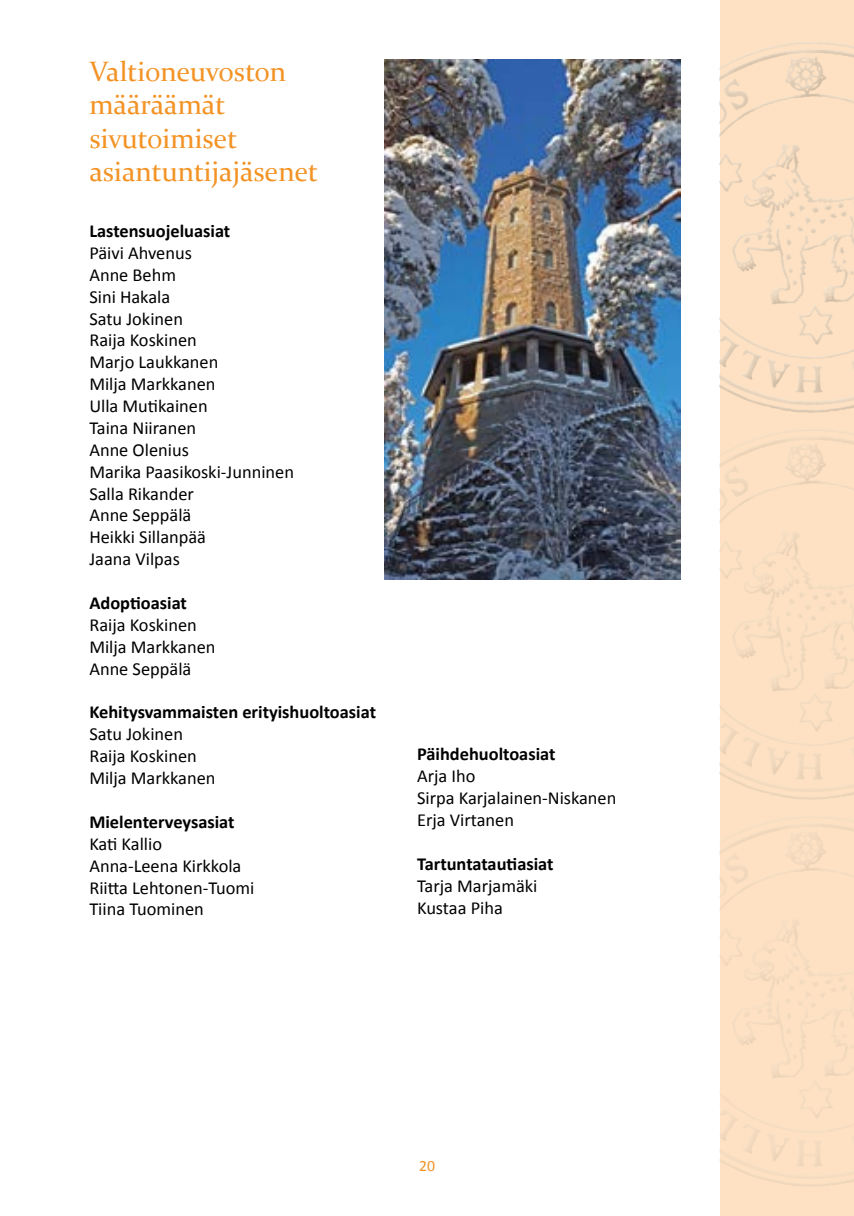
<style>
.page{position:relative;width:854px;height:1216px;background:#fff}
.page>*{position:absolute;margin:0;border:0;box-sizing:border-box;transform-origin:0 0}
.otsikko{font:28px "Constantia";color:#f39325}
.Teksti_suomi{font:18.38px "Calibri";color:#000}
.Teksti_suomi-2{font:700 18.38px "Calibri";color:#000}
.t1{font:15.75px "Calibri";color:#f39325}
</style>
<div class="page">
<div style="left:719px;top:0;width:134px;height:1215px;background:#fde1c2"></div>
<div style="left:719px;top:50px;width:134px;height:367px;background:#000;opacity:.75"></div>
<div style="left:719px;top:416px;width:134px;height:374px;background:#fde1c2"></div>
<img style="left:384px;top:60px;width:296px;height:519px">
<h2 class="otsikko" style="left:89px;top:52px;width:198px">Valtioneuvoston</h2>
<h2 class="otsikko" style="left:89px;top:86px;width:137px">määräämät</h2>
<h2 class="otsikko" style="left:89px;top:119px;width:149px">sivutoimiset</h2>
<h2 class="otsikko" style="left:89px;top:153px;width:230px">asiantuntijajäsenet</h2>
<p class="Teksti_suomi-2" style="left:89px;top:218px;width:142px">Lastensuojeluasiat</p>
<p class="Teksti_suomi" style="left:89px;top:241px;width:104px">Päivi Ahvenus</p>
<p class="Teksti_suomi" style="left:89px;top:263px;width:88px">Anne Behm</p>
<p class="Teksti_suomi" style="left:89px;top:285px;width:82px">Sini Hakala</p>
<p class="Teksti_suomi" style="left:89px;top:307px;width:95px">Satu Jokinen</p>
<p class="Teksti_suomi" style="left:89px;top:328px;width:109px">Raija Koskinen</p>
<p class="Teksti_suomi" style="left:89px;top:350px;width:130px">Marjo Laukkanen</p>
<p class="Teksti_suomi" style="left:89px;top:372px;width:128px">Milja Markkanen</p>
<p class="Teksti_suomi" style="left:89px;top:394px;width:120px">Ulla Mutikainen</p>
<p class="Teksti_suomi" style="left:89px;top:416px;width:108px">Taina Niiranen</p>
<p class="Teksti_suomi" style="left:89px;top:438px;width:101px">Anne Olenius</p>
<p class="Teksti_suomi" style="left:89px;top:460px;width:206px">Marika Paasikoski-Junninen</p>
<p class="Teksti_suomi" style="left:89px;top:482px;width:106px">Salla Rikander</p>
<p class="Teksti_suomi" style="left:89px;top:503px;width:103px">Anne Seppälä</p>
<p class="Teksti_suomi" style="left:89px;top:525px;width:118px">Heikki Sillanpää</p>
<p class="Teksti_suomi" style="left:89px;top:547px;width:92px">Jaana Vilpas</p>
<p class="Teksti_suomi-2" style="left:89px;top:590px;width:99px">Adoptioasiat</p>
<p class="Teksti_suomi" style="left:89px;top:613px;width:109px">Raija Koskinen</p>
<p class="Teksti_suomi" style="left:89px;top:635px;width:128px">Milja Markkanen</p>
<p class="Teksti_suomi" style="left:89px;top:657px;width:103px">Anne Seppälä</p>
<p class="Teksti_suomi-2" style="left:89px;top:699px;width:288px">Kehitysvammaisten erityishuoltoasiat</p>
<p class="Teksti_suomi" style="left:89px;top:722px;width:95px">Satu Jokinen</p>
<p class="Teksti_suomi" style="left:89px;top:744px;width:109px">Raija Koskinen</p>
<p class="Teksti_suomi" style="left:89px;top:766px;width:128px">Milja Markkanen</p>
<p class="Teksti_suomi-2" style="left:89px;top:808px;width:147px">Mielenterveysasiat</p>
<p class="Teksti_suomi" style="left:89px;top:832px;width:74px">Kati Kallio</p>
<p class="Teksti_suomi" style="left:89px;top:853px;width:153px">Anna-Leena Kirkkola</p>
<p class="Teksti_suomi" style="left:89px;top:875px;width:166px">Riitta Lehtonen-Tuomi</p>
<p class="Teksti_suomi" style="left:89px;top:897px;width:116px">Tiina Tuominen</p>
<p class="Teksti_suomi-2" style="left:417px;top:741px;width:140px">Päihdehuoltoasiat</p>
<p class="Teksti_suomi" style="left:417px;top:764px;width:60px">Arja Iho</p>
<p class="Teksti_suomi" style="left:417px;top:786px;width:201px">Sirpa Karjalainen-Niskanen</p>
<p class="Teksti_suomi" style="left:417px;top:808px;width:98px">Erja Virtanen</p>
<p class="Teksti_suomi-2" style="left:417px;top:850px;width:138px">Tartuntatautiasiat</p>
<p class="Teksti_suomi" style="left:417px;top:873px;width:122px">Tarja Marjamäki</p>
<p class="Teksti_suomi" style="left:417px;top:895px;width:87px">Kustaa Piha</p>
<p class="t1" style="left:419px;top:1156px;width:17px">20</p>
</div>
